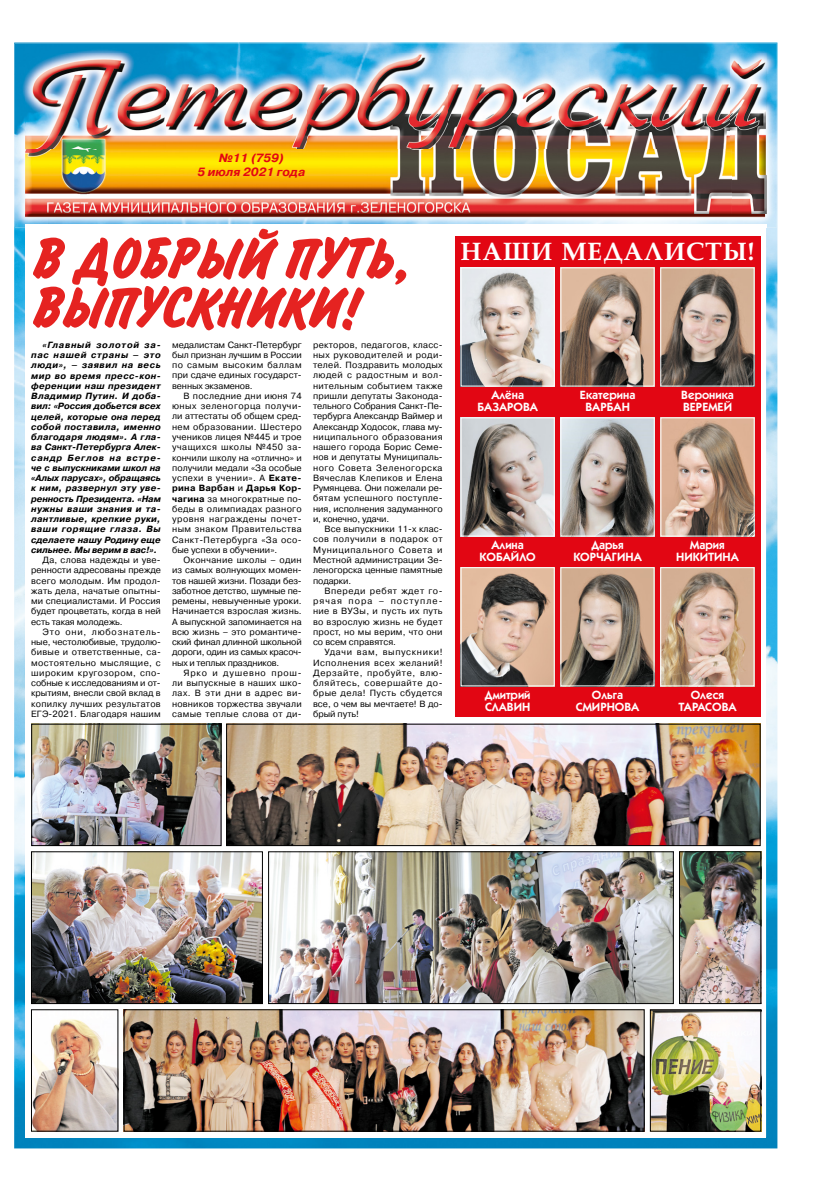
<style>
.page{position:relative;width:820px;height:1191px;background:#fff}
.page>*{position:absolute;margin:0;border:0;box-sizing:border-box;transform-origin:0 0}
.t1{font:700 58px/49px "Inform C";color:#e52321}
.t2{font:700 24px "Palladium";letter-spacing:.025em;color:#fff}
.t3{font:600 12px/12px "Kabel C";color:#fff;text-align:center}
.t4{font:italic 700 11.9px/14.3px "Pragmatica C";color:#e30613;text-align:center}
.t5{font:9px/10.3px "Pragmatica C";letter-spacing:.01em;color:#000;text-align:justify}
.t6{font:italic 700 9px/10.3px "Pragmatica C";color:#000;text-align:justify}
.s1{font-weight:700}
</style>
<div class="page">
<img style="left:14px;top:43px;width:763px;height:1105px">
<div style="left:26px;top:224px;width:739px;height:913px;background:#fff"></div>
<img style="left:15px;top:44px;width:761px;height:30px">
<img style="left:742px;top:74px;width:34px;height:153px">
<img style="left:15px;top:74px;width:34px;height:153px">
<img style="left:49px;top:217px;width:693px;height:7px">
<img style="left:26px;top:224px;width:739px;height:3px">
<img style="left:26px;top:54px;width:739px;height:163px">
<div style="left:454px;top:236px;width:306px;height:481px;background:#e20613"></div>
<img style="left:462px;top:269px;width:90px;height:115px">
<div style="left:460px;top:267px;width:94px;height:119px;border:1px solid #fff"></div>
<img style="left:562px;top:269px;width:90px;height:115px">
<div style="left:560px;top:267px;width:94px;height:119px;border:1px solid #fff"></div>
<img style="left:662px;top:269px;width:90px;height:115px">
<div style="left:660px;top:267px;width:94px;height:119px;border:1px solid #fff"></div>
<img style="left:462px;top:419px;width:90px;height:115px">
<div style="left:460px;top:417px;width:94px;height:119px;border:1px solid #fff"></div>
<img style="left:562px;top:419px;width:90px;height:115px">
<div style="left:560px;top:417px;width:94px;height:119px;border:1px solid #fff"></div>
<img style="left:662px;top:419px;width:90px;height:115px">
<div style="left:660px;top:417px;width:94px;height:119px;border:1px solid #fff"></div>
<img style="left:462px;top:569px;width:90px;height:115px">
<div style="left:460px;top:567px;width:94px;height:119px;border:1px solid #fff"></div>
<img style="left:562px;top:569px;width:90px;height:115px">
<div style="left:560px;top:567px;width:94px;height:119px;border:1px solid #fff"></div>
<img style="left:662px;top:569px;width:90px;height:115px">
<div style="left:660px;top:567px;width:94px;height:119px;border:1px solid #fff"></div>
<img style="left:228px;top:726px;width:530px;height:118px">
<div style="left:226px;top:724px;width:534px;height:122px;border:1px solid #000"></div>
<img style="left:33px;top:1019px;width:83px;height:110px">
<div style="left:31px;top:1009px;width:87px;height:122px;border:1px solid #000"></div>
<img style="left:33px;top:853px;width:227px;height:148px">
<div style="left:31px;top:851px;width:231px;height:152px;border:1px solid #000"></div>
<img style="left:270px;top:853px;width:401px;height:148px">
<div style="left:268px;top:851px;width:405px;height:152px;border:1px solid #000"></div>
<img style="left:681px;top:853px;width:77px;height:148px">
<div style="left:679px;top:851px;width:81px;height:152px;border:1px solid #000"></div>
<img style="left:126px;top:1011px;width:516px;height:118px">
<div style="left:124px;top:1009px;width:520px;height:122px;border:1px solid #000"></div>
<img style="left:651px;top:1011px;width:107px;height:118px">
<div style="left:649px;top:1009px;width:111px;height:122px;border:1px solid #000"></div>
<img style="left:33px;top:726px;width:186px;height:118px">
<div style="left:31px;top:724px;width:190px;height:122px;border:1px solid #000"></div>
<h3 class="t4" style="left:197px;top:151px;width:109px">№11 (759)<br>5 июля 2021 года</h3>
<h1 class="t1" style="left:31px;top:235px;width:381px">В ДОБРЫЙ ПУТЬ,<br>ВЫПУСКНИКИ!</h1>
<p class="t6" style="left:31px;top:339px;width:131px;text-indent:11px">«Главный золотой за&shy;пас нашей страны – это люди», – заявил на весь мир во время пресс-кон&shy;ференции наш президент Владимир Путин. И доба&shy;вил: «Россия добьется всех целей, которые она перед собой поставила, именно благодаря людям». А гла&shy;ва Санкт-Петербурга Алек&shy;сандр Беглов на встре&shy;че с выпускниками школ на «Алых парусах», обращаясь к ним, развернул эту уве&shy;ренность Президента. «Нам нужны ваши знания и та&shy;лантливые, крепкие руки, ваши горящие глаза. Вы сделаете нашу Родину еще сильнее. Мы верим в вас!».</p>
<p class="t5" style="left:31px;top:555px;width:131px;text-indent:11px">Да, слова надежды и уве&shy;ренности адресованы прежде всего молодым. Им продол&shy;жать дела, начатые опытны&shy;ми специалистами. И Россия будет процветать, когда в ней есть такая молодежь.</p>
<p class="t5" style="left:31px;top:626px;width:131px;text-indent:11px">Это они, любознатель&shy;ные, честолюбивые, трудолю&shy;бивые и ответственные, са&shy;мостоятельно мыслящие, с широким кругозором, спо&shy;собные к исследованиям и от&shy;крытиям, внесли свой вклад в копилку лучших результатов ЕГЭ-2021. Благодаря нашим</p>
<p class="t5" style="left:172px;top:339px;width:131px">медалистам Санкт-Петербург был признан лучшим в России по самым высоким баллам при сдаче единых государст&shy;венных экзаменов.</p>
<p class="t5" style="left:172px;top:391px;width:131px;text-indent:11px">В последние дни июня 74 юных зеленогорца получи&shy;ли аттестаты об общем сред&shy;нем образовании. Шестеро учеников лицея №445 и трое учащихся школы №450 за&shy;кончили школу на «отлично» и получили медали «За особые успехи в учении». А <span class="s1">Екате&shy;рина Варбан</span> и <span class="s1">Дарья Кор&shy;чагина</span> за многократные по&shy;беды в олимпиадах разного уровня награждены почет&shy;ным знаком Правительства Санкт-Петербурга «За осо&shy;бые успехи в обучении».</p>
<p class="t5" style="left:172px;top:555px;width:131px;text-indent:11px">Окончание школы – один из самых волнующих момен&shy;тов нашей жизни. Позади без&shy;заботное детство, шумные пе&shy;ремены, невыученные уроки.<br>Начинается взрослая жизнь.<br>А выпускной запоминается на всю жизнь – это романтиче&shy;ский финал длинной школьной дороги, один из самых красоч&shy;ных и теплых праздников.</p>
<p class="t5" style="left:172px;top:667px;width:131px;text-indent:11px">Ярко и душевно прош&shy;ли выпускные в наших шко&shy;лах. В эти дни в адрес ви&shy;новников торжества звучали самые теплые слова от ди-</p>
<p class="t5" style="left:313px;top:339px;width:131px">ректоров, педагогов, класс&shy;ных руководителей и роди&shy;телей. Поздравить молодых людей с радостным и вол&shy;нительным событием также пришли депутаты Законода&shy;тельного Собрания Санкт-Пе&shy;тербурга Александр Ваймер и Александр Ходосок, глава му&shy;ниципального образования нашего города Борис Семе&shy;нов и депутаты Муниципаль&shy;ного Совета Зеленогорска Вячеслав Клепиков и Елена Румянцева. Они пожелали ре&shy;бятам успешного поступле&shy;ния, исполнения задуманного и, конечно, удачи.</p>
<p class="t5" style="left:313px;top:524px;width:131px;text-indent:11px">Все выпускники 11-х клас&shy;сов получили в подарок от Муниципального Совета и Местной администрации Зе&shy;леногорска ценные памятные подарки.</p>
<p class="t5" style="left:313px;top:585px;width:131px;text-indent:11px">Впереди ребят ждет го&shy;рячая пора – поступле&shy;ние в ВУЗы, и пусть их путь во взрослую жизнь не будет прост, но мы верим, что они со всем справятся.</p>
<p class="t5" style="left:313px;top:647px;width:131px;text-indent:11px">Удачи вам, выпускники!<br>Исполнения всех желаний!<br>Дерзайте, пробуйте, влю&shy;бляйтесь, совершайте до&shy;брые дела! Пусть сбудется все, о чем вы мечтаете! В до&shy;брый путь!</p>
<h2 class="t2" style="left:460px;top:237px;width:295px">НАШИ МЕДАЛИСТЫ!</h2>
<h3 class="t3" style="left:477px;top:389px;width:62px">Алёна<br>БАЗАРОВА</h3>
<h3 class="t3" style="left:579px;top:389px;width:57px">Екатерина<br>ВАРБАН</h3>
<h3 class="t3" style="left:681px;top:389px;width:54px;text-align:left">Вероника<br>ВЕРЕМЕЙ</h3>
<h3 class="t3" style="left:479px;top:539px;width:58px">Алина<br>КОБАЙЛО</h3>
<h3 class="t3" style="left:573px;top:539px;width:70px">Дарья<br>КОРЧАГИНА</h3>
<h3 class="t3" style="left:676px;top:539px;width:64px">Мария<br>НИКИТИНА</h3>
<h3 class="t3" style="left:484px;top:688px;width:47px;text-align:left">Дмитрий<br>СЛАВИН</h3>
<h3 class="t3" style="left:575px;top:688px;width:65px">Ольга<br>СМИРНОВА</h3>
<h3 class="t3" style="left:678px;top:688px;width:60px">Олеся<br>ТАРАСОВА</h3>
</div>
